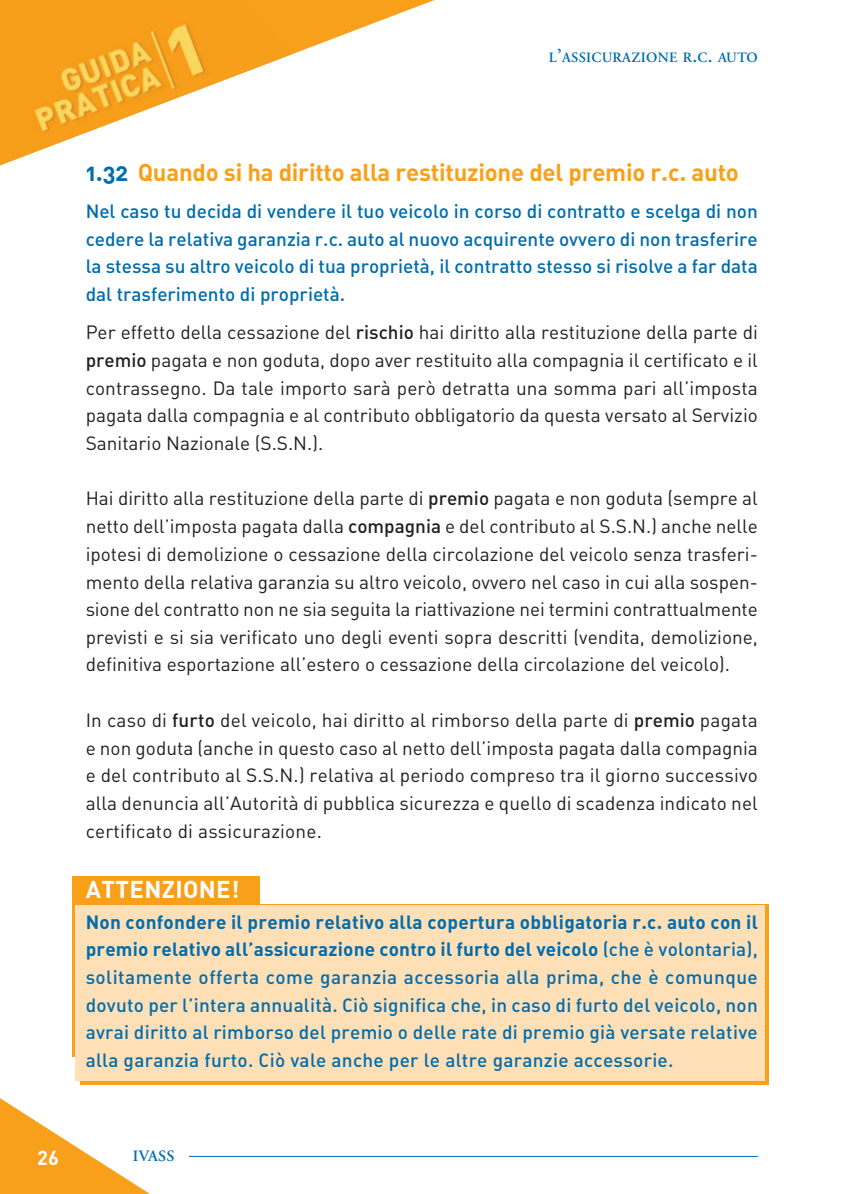
<style>
.page{position:relative;width:844px;height:1194px;background:#fff}
.page>*{position:absolute;margin:0;border:0;box-sizing:border-box;transform-origin:0 0}
.t1{font:24px "DIN Bold Alternate";letter-spacing:-.01em;color:#f9a01b}
.t2{font:24px "DIN Bold Alternate";letter-spacing:.015em;color:#fff}
.t3{font:20px "DIN Bold";color:#fff}
.t4{font:19px/27.6px "DIN Regular Alternate";color:#231f20;text-align:justify}
.t5{font:19px/27.6px "DIN Medium Alternate";letter-spacing:.01em;color:#006dad;text-align:justify}
.t6{font:19px/27.8px "DIN Bold Alternate";letter-spacing:.015em;color:#006dad}
.t7{font:600 15.8px "Adobe Garamond";letter-spacing:.02em;color:#006dad}
.t8{font:600 14.2px "Adobe Garamond";letter-spacing:.02em;color:#006dad}
.s1{font-size:19px}
.s2{color:#006dad}
.s3{font-family:"DIN Medium Alternate"}
</style>
<div class="page">
<svg style="left:193px;top:904px;width:575px;height:179px;background:#fbb959"></svg>
<div style="left:72px;top:875px;width:188px;height:180px;background:#f9a01b"></div>
<div style="left:75px;top:904px;width:690px;height:175px;background:#ffdfb6"></div>
<svg style="left:0;top:1079px;width:193px;height:114px"></svg>
<hr style="left:189px;top:1155px;width:568px;height:1px;background:#006dad">
<svg style="left:323px;top:0;width:112px;height:43px"></svg>
<img style="left:0;top:0;width:323px;height:166px">
<p class="t8" style="left:548px;top:52px;width:210px">L<span class="s1">’</span>ASSICURAZIONE R<span class="s1">.</span>C<span class="s1">.</span> AUTO</p>
<p class="t1" style="left:86px;top:163px;width:654px"><span class="s2">1.32</span> Quando si ha diritto alla restituzione del premio r.c. auto</p>
<p class="t5" style="left:86px;top:199px;width:673px">Nel caso tu decida di vendere il tuo veicolo in corso di contratto e scelga di non cedere la relativa garanzia r.c. auto al nuovo acquirente ovvero di non trasferire la stessa su altro veicolo di tua proprietà, il contratto stesso si risolve a far data dal trasferimento di proprietà.</p>
<p class="t4" style="left:86px;top:320px;width:673px">Per effetto della cessazione del <span class="s3">rischio</span> hai diritto alla restituzione della parte di <span class="s3">premio</span> pagata e non goduta, dopo aver restituito alla compagnia il certificato e il contrassegno. Da tale importo sarà però detratta una somma pari all’imposta pagata dalla compagnia e al contributo obbligatorio da questa versato al Servizio Sanitario Nazionale (S.S.N.).</p>
<p class="t4" style="left:86px;top:487px;width:673px">Hai diritto alla restituzione della parte di <span class="s3">premio</span> pagata e non goduta (sempre al netto dell’imposta pagata dalla <span class="s3">compagnia</span> e del contributo al S.S.N.) anche nelle ipotesi di demolizione o cessazione della circolazione del veicolo senza trasferi&shy;mento della relativa garanzia su altro veicolo, ovvero nel caso in cui alla sospen&shy;sione del contratto non ne sia seguita la riattivazione nei termini contrattualmente previsti e si sia verificato uno degli eventi sopra descritti (vendita, demolizione, definitiva esportazione all’estero o cessazione della circolazione del veicolo).</p>
<p class="t4" style="left:86px;top:708px;width:673px">In caso di <span class="s3">furto</span> del veicolo, hai diritto al rimborso della parte di <span class="s3">premio</span> pagata e non goduta (anche in questo caso al netto dell’imposta pagata dalla compagnia e del contributo al S.S.N.) relativa al periodo compreso tra il giorno successivo alla denuncia all’Autorità di pubblica sicurezza e quello di scadenza indicato nel certificato di assicurazione.</p>
<p class="t2" style="left:86px;top:881px;width:155px">ATTENZIONE!</p>
<p class="t6" style="left:86px;top:909px;width:673px">Non confondere il premio relativo alla copertura obbligatoria r.c. auto con il premio relativo all’assicurazione contro il furto del veicolo <span class="s3">(che è volontaria),</span></p>
<p class="t5" style="left:86px;top:965px;width:673px">solitamente offerta come garanzia accessoria alla prima, che è comunque dovuto per l’intera annualità. Ciò significa che, in caso di furto del veicolo, non avrai diritto al rimborso del premio o delle rate di premio già versate relative alla garanzia furto. Ciò vale anche per le altre garanzie accessorie.</p>
<p class="t3" style="left:37px;top:1145px;width:23px">26</p>
<p class="t7" style="left:133px;top:1149px;width:43px">IVASS</p>
</div>
